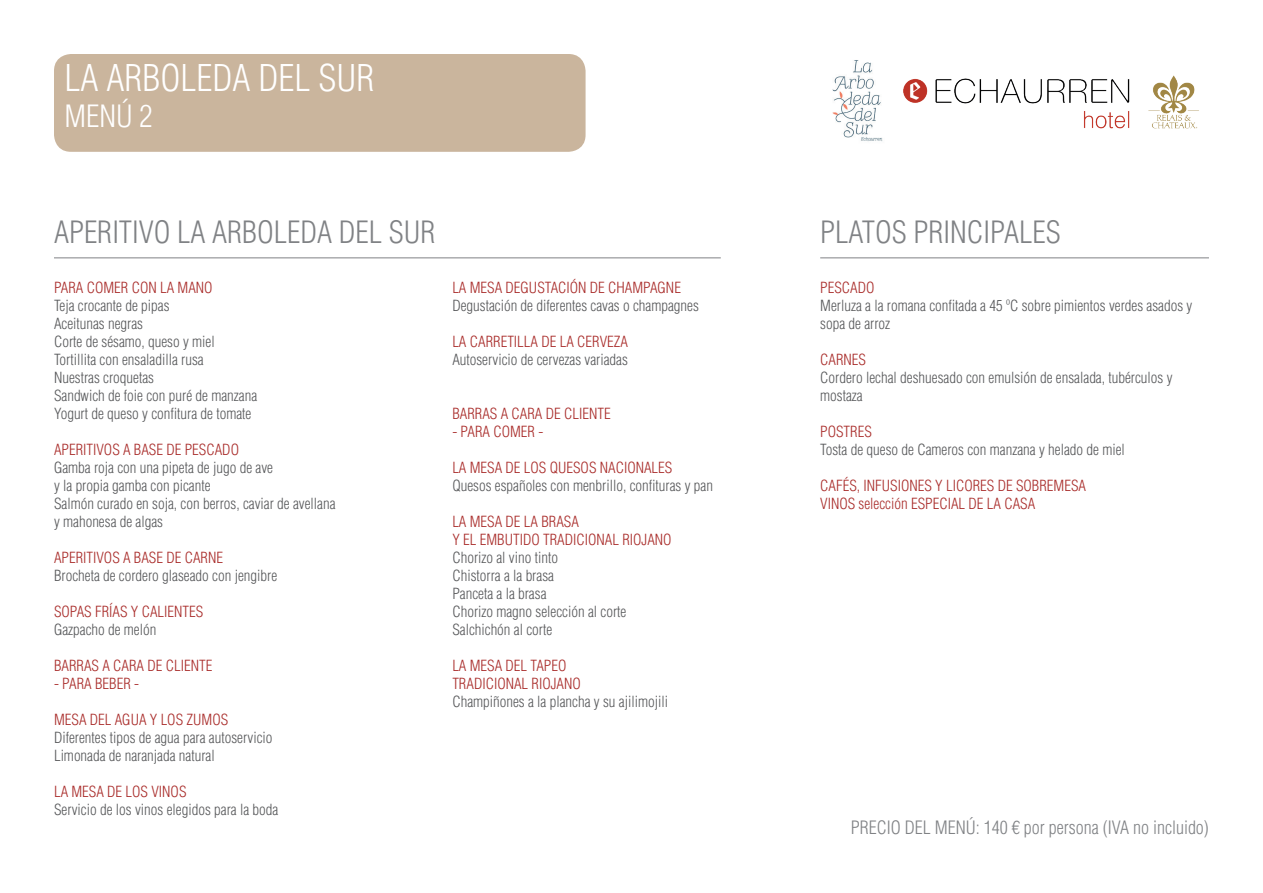
<style>
.page{position:relative;width:1263px;height:893px;background:#fff}
.page>*{position:absolute;margin:0;border:0;box-sizing:border-box;transform-origin:0 0}
.t1{font:300 condensed 36px "Helvetica LT Std";color:#fff}
.t2{font:300 condensed 30px "Helvetica LT Std";color:#808285}
.t3{font:300 condensed 30px "Helvetica LT Std";color:#fff}
.t4{font:300 condensed 18px "Helvetica LT Std";color:#808285}
.t5{font:300 condensed 15px/18px "Helvetica LT Std";color:#57585a}
.t6{font:300 condensed 15px/18px "Helvetica LT Std";color:#a92c2a}
</style>
<div class="page">
<img style="left:832px;top:60px;width:51px;height:82px">
<img style="left:903px;top:75px;width:296px;height:54px">
<div style="left:54px;top:54px;width:531px;height:98px;background:#cab59d;border-radius:17px"></div>
<hr style="left:820px;top:257px;width:389px;height:1px;background:#808285">
<hr style="left:54px;top:257px;width:667px;height:1px;background:#808285">
<h1 class="t1" style="left:65px;top:55px;width:311px">LA ARBOLEDA DEL SUR</h1>
<h2 class="t3" style="left:65px;top:97px;width:90px">MENÚ 2</h2>
<h2 class="t2" style="left:54px;top:213px;width:383px">APERITIVO LA ARBOLEDA DEL SUR</h2>
<p class="t6" style="left:54px;top:278px;width:160px">PARA COMER CON LA MANO</p>
<p class="t5" style="left:54px;top:296px;width:205px">Teja crocante de pipas<br>Aceitunas negras<br>Corte de sésamo, queso y miel<br>Tortillita con ensaladilla rusa<br>Nuestras croquetas<br>Sandwich de foie con puré de manzana<br>Yogurt de queso y confitura de tomate</p>
<p class="t6" style="left:54px;top:440px;width:186px">APERITIVOS A BASE DE PESCADO</p>
<p class="t5" style="left:54px;top:458px;width:283px">Gamba roja con una pipeta de jugo de ave<br>y la propia gamba con picante<br>Salmón curado en soja, con berros, caviar de avellana y mahonesa de algas</p>
<p class="t6" style="left:54px;top:548px;width:171px">APERITIVOS A BASE DE CARNE</p>
<p class="t5" style="left:54px;top:566px;width:225px">Brocheta de cordero glaseado con jengibre</p>
<p class="t6" style="left:54px;top:602px;width:151px">SOPAS FRÍAS Y CALIENTES</p>
<p class="t5" style="left:54px;top:620px;width:104px">Gazpacho de melón</p>
<p class="t6" style="left:54px;top:656px;width:160px">BARRAS A CARA DE CLIENTE</p>
<p class="t6" style="left:54px;top:674px;width:87px">- PARA BEBER -</p>
<p class="t6" style="left:54px;top:710px;width:176px">MESA DEL AGUA Y LOS ZUMOS</p>
<p class="t5" style="left:54px;top:728px;width:220px">Diferentes tipos de agua para autoservicio<br>Limonada de naranjada natural</p>
<p class="t6" style="left:54px;top:782px;width:134px">LA MESA DE LOS VINOS</p>
<p class="t5" style="left:54px;top:800px;width:226px">Servicio de los vinos elegidos para la boda</p>
<p class="t6" style="left:452px;top:278px;width:230px">LA MESA DEGUSTACIÓN DE CHAMPAGNE</p>
<p class="t5" style="left:452px;top:296px;width:248px">Degustación de diferentes cavas o champagnes</p>
<p class="t6" style="left:452px;top:332px;width:177px">LA CARRETILLA DE LA CERVEZA</p>
<p class="t5" style="left:452px;top:350px;width:177px">Autoservicio de cervezas variadas</p>
<p class="t6" style="left:452px;top:404px;width:160px">BARRAS A CARA DE CLIENTE</p>
<p class="t6" style="left:452px;top:422px;width:93px">- PARA COMER -</p>
<p class="t6" style="left:452px;top:458px;width:221px">LA MESA DE LOS QUESOS NACIONALES</p>
<p class="t5" style="left:452px;top:476px;width:262px">Quesos españoles con menbrillo, confituras y pan</p>
<p class="t6" style="left:452px;top:512px;width:221px">LA MESA DE LA BRASA<br>Y EL EMBUTIDO TRADICIONAL RIOJANO</p>
<p class="t5" style="left:452px;top:548px;width:176px">Chorizo al vino tinto<br>Chistorra a la brasa<br>Panceta a la brasa<br>Chorizo magno selección al corte<br>Salchichón al corte</p>
<p class="t6" style="left:452px;top:656px;width:130px">LA MESA DEL TAPEO<br>TRADICIONAL RIOJANO</p>
<p class="t5" style="left:452px;top:692px;width:217px">Champiñones a la plancha y su ajilimojili</p>
<h2 class="t2" style="left:820px;top:213px;width:242px">PLATOS PRINCIPALES</h2>
<p class="t6" style="left:820px;top:278px;width:56px">PESCADO</p>
<p class="t5" style="left:820px;top:296px;width:374px">Merluza a la romana confitada a 45 ºC sobre pimientos verdes asados y sopa de arroz</p>
<p class="t6" style="left:820px;top:350px;width:47px">CARNES</p>
<p class="t5" style="left:820px;top:368px;width:354px">Cordero lechal deshuesado con emulsión de ensalada, tubérculos y mostaza</p>
<p class="t6" style="left:820px;top:422px;width:53px">POSTRES</p>
<p class="t5" style="left:820px;top:440px;width:306px">Tosta de queso de Cameros con manzana y helado de miel</p>
<p class="t6" style="left:820px;top:476px;width:267px">CAFÉS, INFUSIONES Y LICORES DE SOBREMESA<br>VINOS selección ESPECIAL DE LA CASA</p>
<p class="t4" style="left:851px;top:816px;width:360px">PRECIO DEL MENÚ: 140 € por persona (IVA no incluido)</p>
</div>
